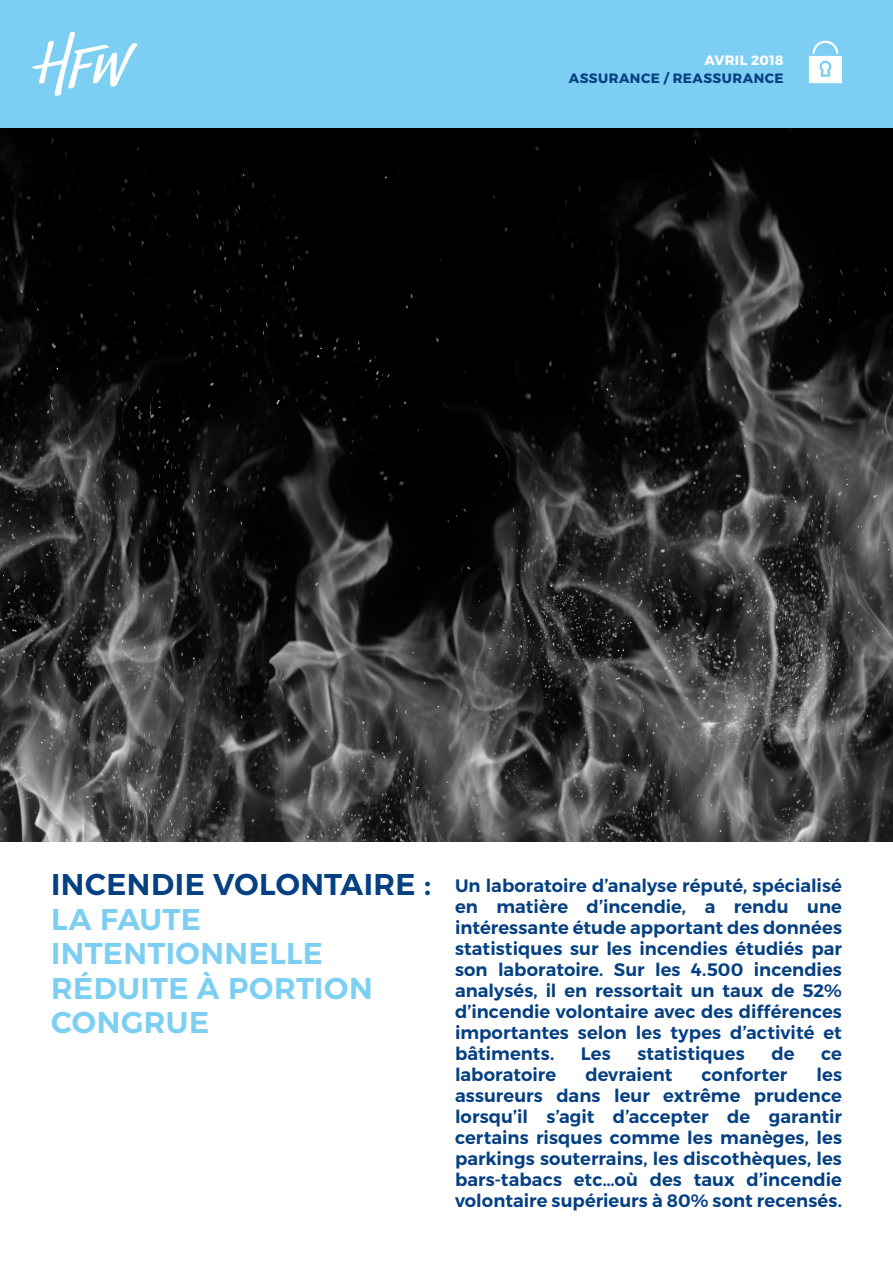
<style>
.page{position:relative;width:893px;height:1263px;background:#fff}
.page>*{position:absolute;margin:0;border:0;box-sizing:border-box;transform-origin:0 0}
.BRIEFING_Heading{font:600 30px/34.5px "Montserrat";letter-spacing:.015em;color:#7ccff2}
.BRIEFING_Intro_Para{font:600 18px/21px "Montserrat";color:#054082;text-align:justify}
.t1{font:700 13.5px "Montserrat";letter-spacing:.035em;color:#054082}
.t2{font:700 13.5px "Montserrat";letter-spacing:.025em;color:#fff}
.s1{color:#054082}
</style>
<div class="page">
<img style="left:0;top:128px;width:893px;height:714px">
<div style="left:0;top:0;width:893px;height:128px;background:#7ccff2"></div>
<svg style="left:32px;top:32px;width:105px;height:64px"></svg>
<svg style="left:809px;top:41px;width:33px;height:42px"></svg>
<p class="t2" style="left:704px;top:50px;width:81px">AVRIL 2018</p>
<p class="t1" style="left:569px;top:68px;width:216px">ASSURANCE / REASSURANCE</p>
<p class="BRIEFING_Heading" style="left:51px;top:867px;width:382px"><span class="s1">INCENDIE VOLONTAIRE :<br></span>LA FAUTE<br>INTENTIONNELLE<br>RÉDUITE À PORTION<br>CONGRUE</p>
<p class="BRIEFING_Intro_Para" style="left:455px;top:875px;width:388px">Un laboratoire d’analyse réputé, spécialisé en matière d’incendie, a rendu une intéressante étude apportant des données statistiques sur les incendies étudiés par son laboratoire. Sur les 4.500 incendies analysés, il en ressortait un taux de 52% d’incendie volontaire avec des différences importantes selon les types d’activité et bâtiments.</p>
<p class="BRIEFING_Intro_Para" style="left:581px;top:1043px;width:31px">Les</p>
<p class="BRIEFING_Intro_Para" style="left:637px;top:1043px;width:109px">statistiques</p>
<p class="BRIEFING_Intro_Para" style="left:771px;top:1043px;width:25px">de</p>
<p class="BRIEFING_Intro_Para" style="left:821px;top:1043px;width:22px">ce</p>
<p class="BRIEFING_Intro_Para" style="left:455px;top:1064px;width:103px">laboratoire</p>
<p class="BRIEFING_Intro_Para" style="left:585px;top:1064px;width:89px">devraient</p>
<p class="BRIEFING_Intro_Para" style="left:701px;top:1064px;width:87px">conforter</p>
<p class="BRIEFING_Intro_Para" style="left:455px;top:1064px;width:388px;text-indent:361px">les assureurs dans leur extrême prudence lorsqu’il s’agit d’accepter de garantir certains risques comme les manèges, les parkings souterrains, les discothèques, les bars-tabacs etc…où des taux d’incendie volontaire supérieurs à 80% sont recensés.</p>
</div>
